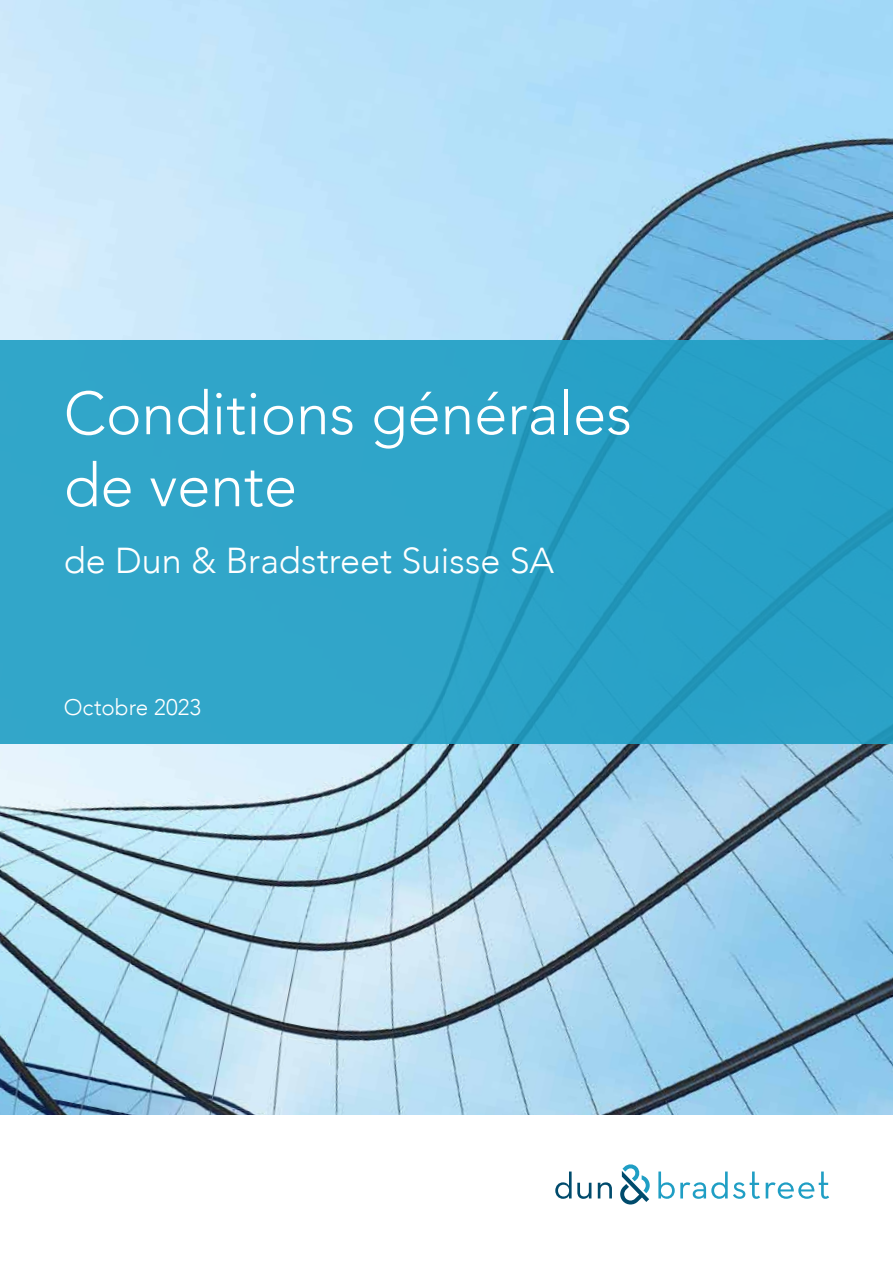
<style>
.page{position:relative;width:893px;height:1263px;background:#fff}
.page>*{position:absolute;margin:0;border:0;box-sizing:border-box;transform-origin:0 0}
.t1{font:300 60px/72px "Avenir";color:#fff}
.t2{font:300 36px "Avenir";letter-spacing:-.005em;color:#fff}
.t3{font:300 22.5px "Avenir";color:#fff}
</style>
<div class="page">
<img style="left:0;top:0;width:893px;height:1114px">
<div style="left:0;top:340px;width:893px;height:404px;background:#2fa5c9"></div>
<svg style="left:555px;top:1164px;width:95px;height:40px"></svg>
<svg style="left:766px;top:1171px;width:63px;height:28px"></svg>
<svg style="left:658px;top:1171px;width:102px;height:28px"></svg>
<p class="t1" style="left:64px;top:378px;width:570px">Conditions générales de vente</p>
<p class="t2" style="left:64px;top:539px;width:492px">de Dun &amp; Bradstreet Suisse SA</p>
<p class="t3" style="left:64px;top:694px;width:139px">Octobre 2023</p>
</div>
